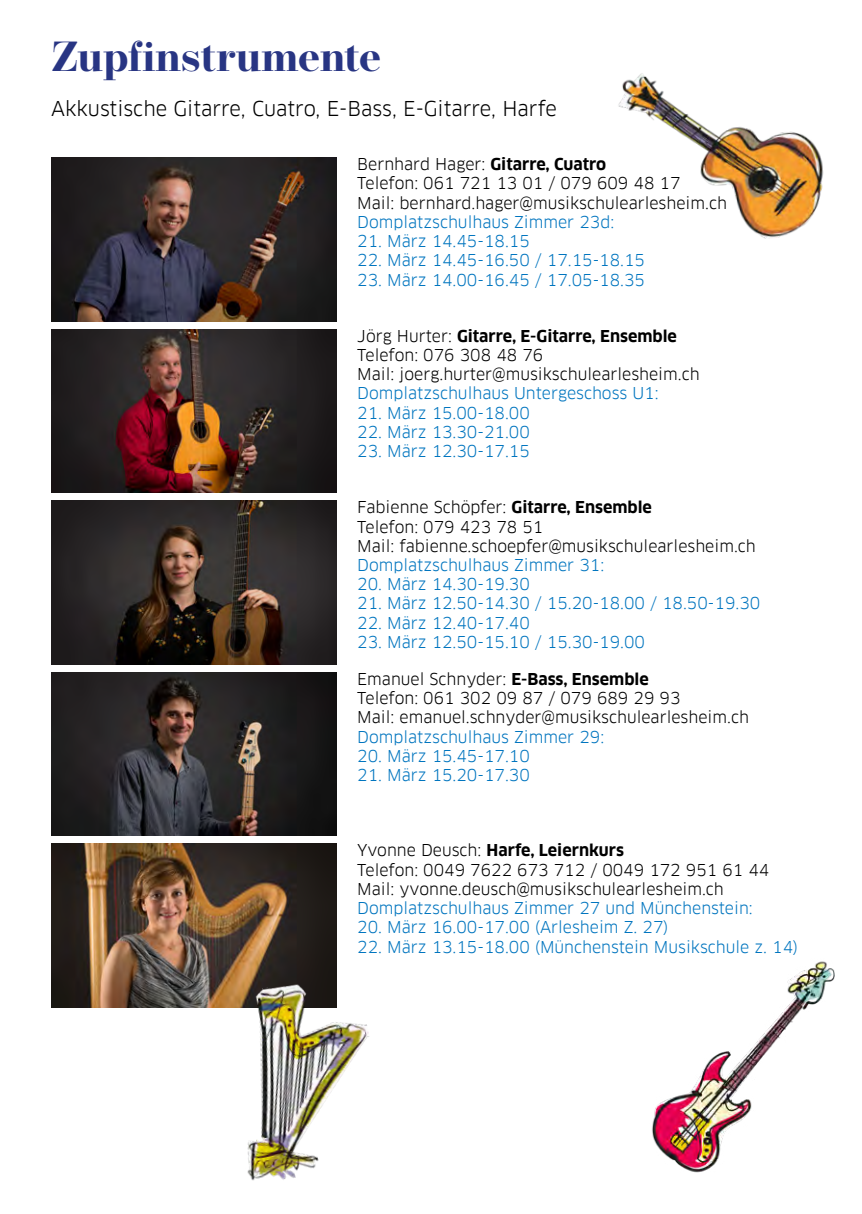
<style>
.page{position:relative;width:862px;height:1214px;background:#fff}
.page>*{position:absolute;margin:0;border:0;box-sizing:border-box;transform-origin:0 0}
.t1{font:700 42px "Operetta 12";color:#283583}
.t2{font:20px "Clan Pro";color:#000}
.t3{font:16px "Clan Pro";color:#0075bf}
.t4{font:16px/19.2px "Clan Pro";color:#000}
.s1{font-weight:700}
</style>
<div class="page">
<img style="left:652px;top:961px;width:182px;height:212px">
<img style="left:51px;top:158px;width:286px;height:163px">
<img style="left:51px;top:329px;width:286px;height:163px">
<img style="left:51px;top:500px;width:286px;height:164px">
<img style="left:51px;top:672px;width:286px;height:163px">
<img style="left:51px;top:843px;width:286px;height:164px">
<img style="left:618px;top:73px;width:206px;height:166px">
<img style="left:207px;top:968px;width:162px;height:213px">
<h1 class="t1" style="left:51px;top:32px;width:331px">Zupfinstrumente</h1>
<p class="t2" style="left:51px;top:97px;width:507px">Akkustische Gitarre, Cuatro, E-Bass, E-Gitarre, Harfe</p>
<p class="t4" style="left:357px;top:155px;width:371px">Bernhard Hager: <span class="s1">Gitarre, Cuatro<br></span>Telefon: 061 721 13 01 / 079 609 48 17<br>Mail: bernhard.hager@musikschulearlesheim.ch</p>
<p class="t3" style="left:357px;top:212px;width:258px">Domplatzschulhaus Zimmer 23d:</p>
<p class="t3" style="left:357px;top:232px;width:174px">21. März 14.45-18.15</p>
<p class="t3" style="left:357px;top:251px;width:289px">22. März 14.45-16.50 / 17.15-18.15</p>
<p class="t3" style="left:357px;top:270px;width:289px">23. März 14.00-16.45 / 17.05-18.35</p>
<p class="t4" style="left:357px;top:326px;width:344px">Jörg Hurter: <span class="s1">Gitarre, E-Gitarre, Ensemble<br></span>Telefon: 076 308 48 76<br>Mail: joerg.hurter@musikschulearlesheim.ch</p>
<p class="t3" style="left:357px;top:384px;width:303px">Domplatzschulhaus Untergeschoss U1:</p>
<p class="t3" style="left:357px;top:403px;width:174px">21. März 15.00-18.00</p>
<p class="t3" style="left:357px;top:422px;width:174px">22. März 13.30-21.00</p>
<p class="t3" style="left:357px;top:441px;width:174px">23. März 12.30-17.15</p>
<p class="t4" style="left:357px;top:498px;width:400px">Fabienne Schöpfer: <span class="s1">Gitarre, Ensemble<br></span>Telefon: 079 423 78 51<br>Mail: fabienne.schoepfer@musikschulearlesheim.ch</p>
<p class="t3" style="left:357px;top:555px;width:248px">Domplatzschulhaus Zimmer 31:</p>
<p class="t3" style="left:357px;top:574px;width:174px">20. März 14.30-19.30</p>
<p class="t3" style="left:357px;top:594px;width:404px">21. März 12.50-14.30 / 15.20-18.00 / 18.50-19.30</p>
<p class="t3" style="left:357px;top:613px;width:174px">22. März 12.40-17.40</p>
<p class="t3" style="left:357px;top:632px;width:289px">23. März 12.50-15.10 / 15.30-19.00</p>
<p class="t4" style="left:357px;top:669px;width:393px">Emanuel Schnyder: <span class="s1">E-Bass, Ensemble<br></span>Telefon: 061 302 09 87 / 079 689 29 93<br>Mail: emanuel.schnyder@musikschulearlesheim.ch</p>
<p class="t3" style="left:357px;top:727px;width:248px">Domplatzschulhaus Zimmer 29:</p>
<p class="t3" style="left:357px;top:746px;width:174px">20. März 15.45-17.10</p>
<p class="t3" style="left:357px;top:765px;width:174px">21. März 15.20-17.30</p>
<p class="t4" style="left:357px;top:840px;width:413px">Yvonne Deusch: <span class="s1">Harfe, Leiernkurs<br></span>Telefon: 0049 7622 673 712 / 0049 172 951 61 44<br>Mail: yvonne.deusch@musikschulearlesheim.ch</p>
<p class="t3" style="left:357px;top:898px;width:397px">Domplatzschulhaus Zimmer 27 und Münchenstein:</p>
<p class="t3" style="left:357px;top:917px;width:313px">20. März 16.00-17.00 (Arlesheim Z. 27)</p>
<p class="t3" style="left:357px;top:936px;width:442px">22. März 13.15-18.00 (Münchenstein Musikschule z. 14)</p>
</div>
